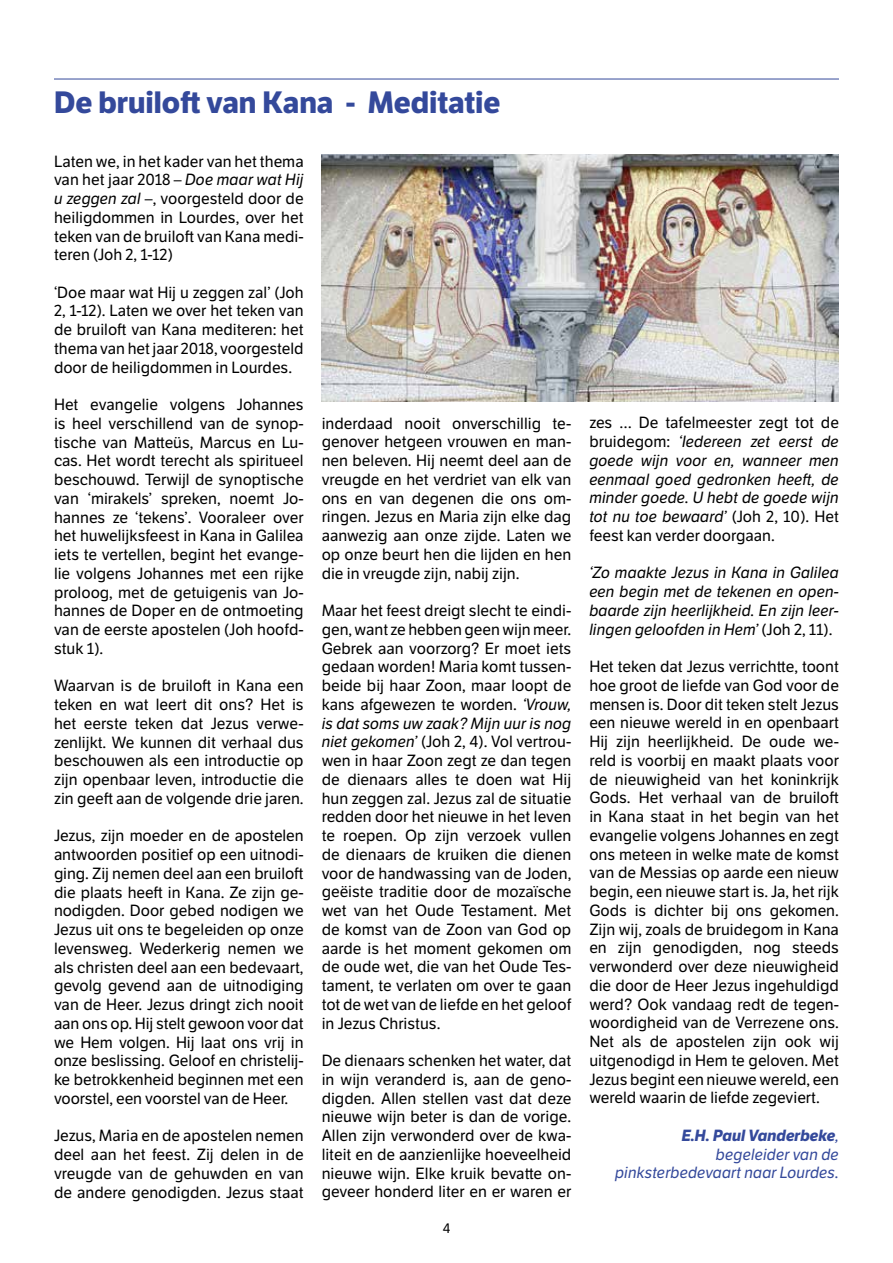
<style>
.page{position:relative;width:893px;height:1263px;background:#fff}
.page>*{position:absolute;margin:0;border:0;box-sizing:border-box;transform-origin:0 0}
.t1{font:700 30px "LFT Etica";color:#34499b}
.t2{font:15.75px/18.8px "LFT Etica";color:#000;text-align:justify}
.t3{font:italic 15.75px/18.8px "LFT Etica";color:#000;text-align:justify}
.t4{font:italic 15.75px/18.8px "LFT Etica";color:#34499b;text-align:right}
.t5{font:13.5px "LFT Etica";color:#000}
.s1{font-style:italic}
.s2{font-style:normal}
.s3{font-weight:700}
</style>
<div class="page">
<hr style="left:54px;top:79px;width:785px;height:1px;background:#34499b">
<img style="left:322px;top:154px;width:517px;height:248px">
<h1 class="t1" style="left:54px;top:84px;width:448px">De bruiloft van Kana - Meditatie</h1>
<p class="t2" style="left:54px;top:152px;width:251px">Laten we, in het kader van het thema van het jaar 2018 – <span class="s1">Doe maar wat Hij u zeggen zal</span> –, voorgesteld door de heiligdommen in Lourdes, over het teken van de bruiloft van Kana medi&shy;teren (Joh 2, 1-12)</p>
<p class="t2" style="left:54px;top:283px;width:251px">‘Doe maar wat Hij u zeggen zal’ (Joh 2, 1-12). Laten we over het teken van de bruiloft van Kana mediteren: het thema van het jaar 2018, voorgesteld door de heiligdommen in Lourdes.</p>
<p class="t2" style="left:54px;top:396px;width:251px">Het evangelie volgens Johannes is heel verschillend van de synop&shy;tische van Matteüs, Marcus en Lu&shy;cas. Het wordt terecht als spiritueel beschouwd. Terwijl de synoptische van ‘mirakels’ spreken, noemt Jo&shy;hannes ze ‘tekens’. Vooraleer over het huwelijksfeest in Kana in Galilea iets te vertellen, begint het evange&shy;lie volgens Johannes met een rijke proloog, met de getuigenis van Jo&shy;hannes de Doper en de ontmoeting van de eerste apostelen (Joh hoofd&shy;stuk 1).</p>
<p class="t2" style="left:54px;top:677px;width:251px">Waarvan is de bruiloft in Kana een teken en wat leert dit ons? Het is het eerste teken dat Jezus verwe&shy;zenlijkt. We kunnen dit verhaal dus beschouwen als een introductie op zijn openbaar leven, introductie die zin geeft aan de volgende drie jaren.</p>
<p class="t2" style="left:54px;top:827px;width:251px">Jezus, zijn moeder en de apostelen antwoorden positief op een uitnodi&shy;ging. Zij nemen deel aan een bruiloft die plaats heeft in Kana. Ze zijn ge&shy;nodigden. Door gebed nodigen we Jezus uit ons te begeleiden op onze levensweg. Wederkerig nemen we als christen deel aan een bedevaart, gevolg gevend aan de uitnodiging van de Heer. Jezus dringt zich nooit aan ons op. Hij stelt gewoon voor dat we Hem volgen. Hij laat ons vrij in onze beslissing. Geloof en christelij&shy;ke betrokkenheid beginnen met een voorstel, een voorstel van de Heer.</p>
<p class="t2" style="left:54px;top:1127px;width:251px">Jezus, Maria en de apostelen nemen deel aan het feest. Zij delen in de vreugde van de gehuwden en van de andere genodigden. Jezus staat</p>
<p class="t2" style="left:322px;top:414px;width:251px">inderdaad nooit onverschillig te&shy;genover hetgeen vrouwen en man&shy;nen beleven. Hij neemt deel aan de vreugde en het verdriet van elk van ons en van degenen die ons om&shy;ringen. Jezus en Maria zijn elke dag aanwezig aan onze zijde. Laten we op onze beurt hen die lijden en hen die in vreugde zijn, nabij zijn.</p>
<p class="t2" style="left:322px;top:602px;width:251px">Maar het feest dreigt slecht te eindi&shy;gen, want ze hebben geen wijn meer.<br>Gebrek aan voorzorg? Er moet iets gedaan worden! Maria komt tussen&shy;beide bij haar Zoon, maar loopt de kans afgewezen te worden. <span class="s1">‘Vrouw, is dat soms uw zaak? Mijn uur is nog niet gekomen’</span> (Joh 2, 4). Vol vertrou&shy;wen in haar Zoon zegt ze dan tegen de dienaars alles te doen wat Hij hun zeggen zal. Jezus zal de situatie redden door het nieuwe in het leven te roepen. Op zijn verzoek vullen de dienaars de kruiken die dienen voor de handwassing van de Joden, geëiste traditie door de mozaïsche wet van het Oude Testament. Met de komst van de Zoon van God op aarde is het moment gekomen om de oude wet, die van het Oude Tes&shy;tament, te verlaten om over te gaan tot de wet van de liefde en het geloof in Jezus Christus.</p>
<p class="t2" style="left:322px;top:1051px;width:251px">De dienaars schenken het water, dat in wijn veranderd is, aan de geno&shy;digden. Allen stellen vast dat deze nieuwe wijn beter is dan de vorige.<br>Allen zijn verwonderd over de kwa&shy;liteit en de aanzienlijke hoeveelheid nieuwe wijn. Elke kruik bevatte on&shy;geveer honderd liter en er waren er</p>
<p class="t5" style="left:443px;top:1220px;width:9px">4</p>
<p class="t3" style="left:589px;top:414px;width:251px"><span class="s2">zes … De tafelmeester zegt tot de bruidegom:</span> ‘Iedereen zet eerst de goede wijn voor en, wanneer men eenmaal goed gedronken heeft, de minder goede. U hebt de goede wijn tot nu toe bewaard’ <span class="s2">(Joh 2, 10). Het feest kan verder doorgaan.</span></p>
<p class="t3" style="left:589px;top:564px;width:251px">‘Zo maakte Jezus in Kana in Galilea een begin met de tekenen en open&shy;baarde zijn heerlijkheid. En zijn leer&shy;lingen geloofden in Hem’ <span class="s2">(Joh 2, 11).</span></p>
<p class="t2" style="left:589px;top:657px;width:251px">Het teken dat Jezus verrichtte, toont hoe groot de liefde van God voor de mensen is. Door dit teken stelt Jezus een nieuwe wereld in en openbaart Hij zijn heerlijkheid. De oude we&shy;reld is voorbij en maakt plaats voor de nieuwigheid van het koninkrijk Gods. Het verhaal van de bruiloft in Kana staat in het begin van het evangelie volgens Johannes en zegt ons meteen in welke mate de komst van de Messias op aarde een nieuw begin, een nieuwe start is. Ja, het rijk Gods is dichter bij ons gekomen.<br>Zijn wij, zoals de bruidegom in Kana en zijn genodigden, nog steeds verwonderd over deze nieuwigheid die door de Heer Jezus ingehuldigd werd? Ook vandaag redt de tegen&shy;woordigheid van de Verrezene ons.<br>Net als de apostelen zijn ook wij uitgenodigd in Hem te geloven. Met Jezus begint een nieuwe wereld, een wereld waarin de liefde zegeviert.</p>
<p class="t4" style="left:615px;top:1126px;width:225px"><span class="s3">E.H. Paul Vanderbeke</span>, begeleider van de pinksterbedevaart naar Lourdes.</p>
</div>
